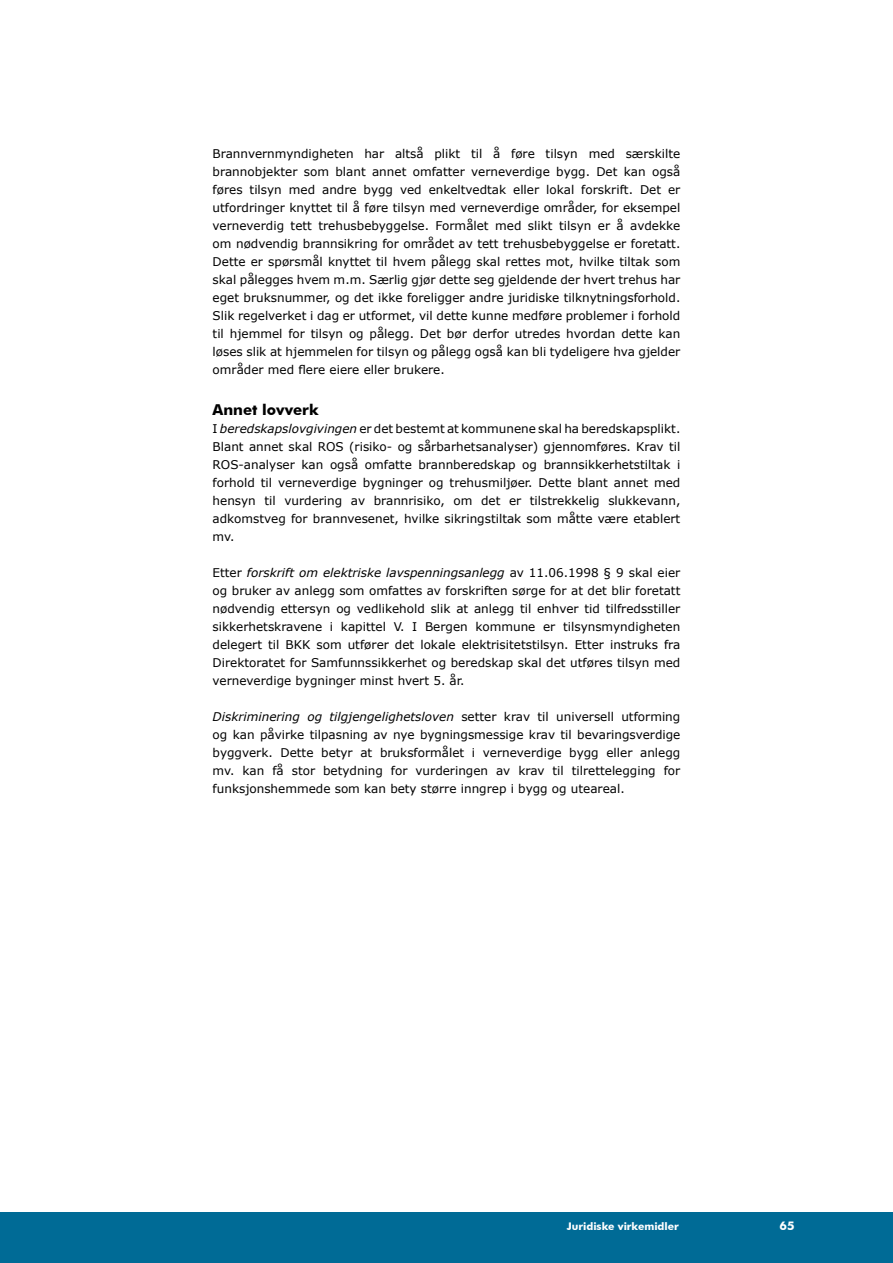
<style>
.page{position:relative;width:893px;height:1263px;background:#fff}
.page>*{position:absolute;margin:0;border:0;box-sizing:border-box;transform-origin:0 0}
.t1{font:700 15px "Futura BT";color:#000}
.t2{font:12px/18px "Verdana";color:#000;text-align:justify}
.t3{font:700 12px "Futura BT";color:#fff}
.t4{font:700 10.5px "Futura BT";color:#fff}
.s1{font-style:italic}
</style>
<div class="page">
<div style="left:0;top:1212px;width:893px;height:51px;background:#006b96"></div>
<div style="left:564px;top:1222px;width:117px;height:41px;background:#006b96"></div>
<p class="t2" style="left:213px;top:144px;width:469px">Brannvernmyndigheten har altså plikt til å føre tilsyn med særskilte brannobjekter som blant annet omfatter verneverdige bygg. Det kan også føres tilsyn med andre bygg ved enkeltvedtak eller lokal forskrift. Det er utfordringer knyttet til å føre tilsyn med verneverdige områder, for eksempel verneverdig tett trehusbebyggelse. Formålet med slikt tilsyn er å avdekke om nødvendig brannsikring for området av tett trehusbebyggelse er foretatt.<br>Dette er spørsmål knyttet til hvem pålegg skal rettes mot, hvilke tiltak som skal pålegges hvem m.m. Særlig gjør dette seg gjeldende der hvert trehus har eget bruksnummer, og det ikke foreligger andre juridiske tilknytningsforhold.<br>Slik regelverket i dag er utformet, vil dette kunne medføre problemer i forhold til hjemmel for tilsyn og pålegg. Det bør derfor utredes hvordan dette kan løses slik at hjemmelen for tilsyn og pålegg også kan bli tydeligere hva gjelder områder med flere eiere eller brukere.</p>
<p class="t1" style="left:213px;top:400px;width:108px">Annet lovverk</p>
<p class="t2" style="left:213px;top:419px;width:469px">I <span class="s1">beredskapslovgivingen</span> er det bestemt at kommunene skal ha beredskapsplikt.<br>Blant annet skal ROS (risiko- og sårbarhetsanalyser) gjennomføres. Krav til ROS-analyser kan også omfatte brannberedskap og brannsikkerhetstiltak i forhold til verneverdige bygninger og trehusmiljøer. Dette blant annet med hensyn til vurdering av brannrisiko, om det er tilstrekkelig slukkevann, adkomstveg for brannvesenet, hvilke sikringstiltak som måtte være etablert mv.</p>
<p class="t2" style="left:213px;top:563px;width:469px">Etter <span class="s1">forskrift om elektriske lavspenningsanlegg</span> av 11.06.1998 § 9 skal eier og bruker av anlegg som omfattes av forskriften sørge for at det blir foretatt nødvendig ettersyn og vedlikehold slik at anlegg til enhver tid tilfredsstiller sikkerhetskravene i kapittel V. I Bergen kommune er tilsynsmyndigheten delegert til BKK som utfører det lokale elektrisitetstilsyn. Etter instruks fra Direktoratet for Samfunnssikkerhet og beredskap skal det utføres tilsyn med verneverdige bygninger minst hvert 5. år.</p>
<p class="t2" style="left:213px;top:707px;width:469px"><span class="s1">Diskriminering og tilgjengelighetsloven</span> setter krav til universell utforming og kan påvirke tilpasning av nye bygningsmessige krav til bevaringsverdige byggverk. Dette betyr at bruksformålet i verneverdige bygg eller anlegg mv. kan få stor betydning for vurderingen av krav til tilrettelegging for funksjonshemmede som kan bety større inngrep i bygg og uteareal.</p>
<p class="t4" style="left:567px;top:1220px;width:114px">Juridiske virkemidler</p>
<p class="t3" style="left:780px;top:1219px;width:16px">65</p>
</div>
